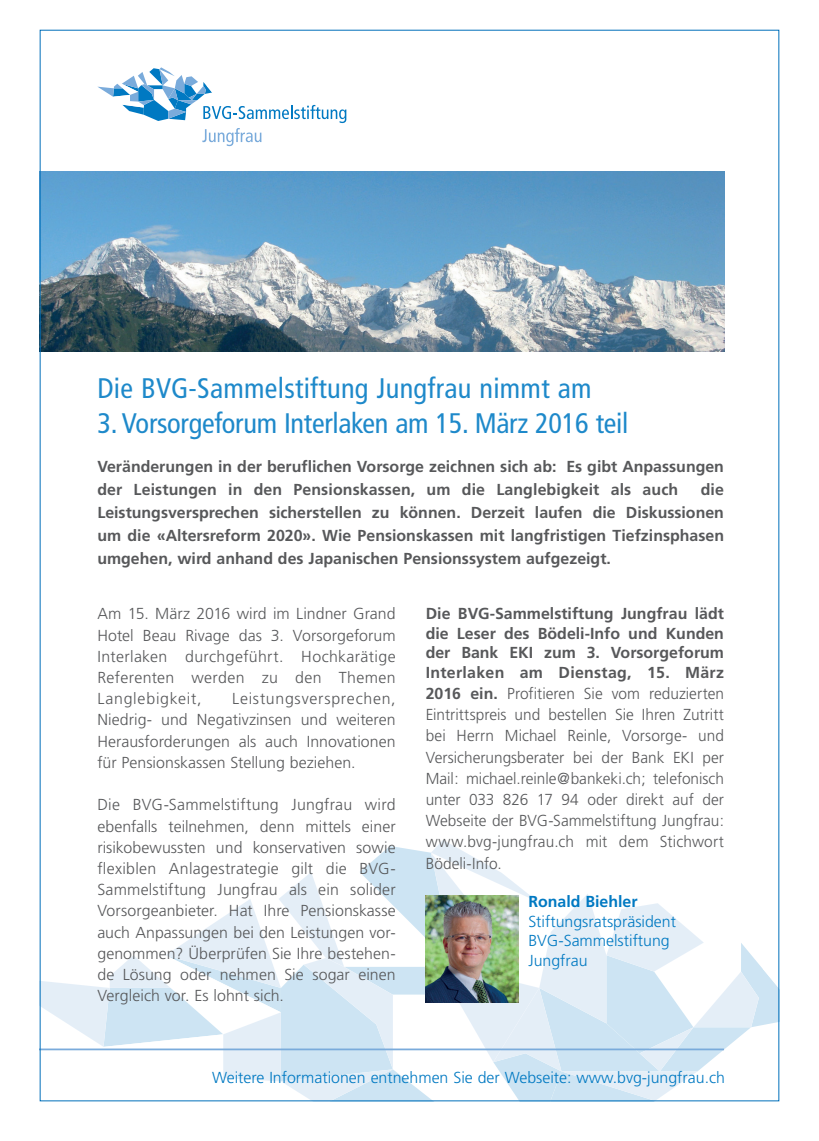
<style>
.page{position:relative;width:819px;height:1141px;background:#fff}
.page>*{position:absolute;margin:0;border:0;box-sizing:border-box;transform-origin:0 0}
.t1{font:condensed 28.35px "Frutiger";letter-spacing:-.01em;color:#1e89ca}
.t2{font:condensed 28.35px "Frutiger";letter-spacing:.01em;color:#1e89ca}
.t3{font:300 15.92px/21.2px "Frutiger";letter-spacing:.005em;color:#57585a;text-align:justify}
.t4{font:700 15.92px/22.9px "Frutiger";color:#57585a;text-align:justify}
.t5{font:300 15.92px/19.4px "Frutiger";color:#0079c2}
.s1{font-weight:700}
</style>
<div class="page">
<svg style="left:42px;top:840px;width:735px;height:259px"></svg>
<svg style="left:97px;top:67px;width:249px;height:79px"></svg>
<hr style="left:40px;top:1048px;width:684px;height:2px;background:#7aabdb">
<img style="left:42px;top:171px;width:682px;height:181px">
<img style="left:425px;top:895px;width:93px;height:108px">
<p class="t2" style="left:97px;top:372px;width:495px">Die BVG-Sammelstiftung Jungfrau nimmt am</p>
<p class="t1" style="left:97px;top:407px;width:532px">3. Vorsorgeforum Interlaken am 15. März 2016 teil</p>
<p class="t4" style="left:97px;top:455px;width:628px">Veränderungen in der beruflichen Vorsorge zeichnen sich ab: Es gibt Anpassungen der Leistungen in den Pensionskassen, um die Langlebigkeit als auch</p>
<p class="t4" style="left:97px;top:478px;width:628px;text-indent:603px">die Leistungsversprechen sicherstellen zu können. Derzeit laufen die Diskussionen um die «Altersreform 2020». Wie Pensionskassen mit langfristigen Tiefzinsphasen umgehen, wird anhand des Japanischen Pensionssystem aufgezeigt.</p>
<p class="t3" style="left:97px;top:603px;width:300px">Am 15. März 2016 wird im Lindner Grand Hotel Beau Rivage das 3. Vorsorgeforum Interlaken durchgeführt. Hochkarätige Referenten werden zu den Themen Langlebigkeit,</p>
<p class="t3" style="left:97px;top:688px;width:300px;text-indent:135px">Leistungsversprechen, Niedrig- und Negativzinsen und weiteren Herausforderungen als auch Innovationen für Pensionskassen Stellung beziehen.</p>
<p class="t3" style="left:97px;top:794px;width:300px">Die BVG-Sammelstiftung Jungfrau wird ebenfalls teilnehmen, denn mittels einer risikobewussten und konservativen sowie flexiblen Anlagestrategie gilt die BVG-Sammelstiftung Jungfrau als ein solider Vorsorgeanbieter. Hat Ihre Pensionskasse auch Anpassungen bei den Leistungen vor&shy;genommen? Überprüfen Sie Ihre bestehen&shy;de Lösung oder nehmen Sie sogar einen Vergleich vor. Es lohnt sich.</p>
<p class="t4" style="left:425px;top:604px;width:300px;line-height:19.4px">Die BVG-Sammelstiftung Jungfrau lädt die Leser des Bödeli-Info und Kunden der Bank EKI zum 3. Vorsorgeforum Interlaken am Dienstag, 15. März</p>
<p class="t3" style="left:425px;top:683px;width:300px"><span class="s1">2016 ein.</span> Profitieren Sie vom reduzierten Eintrittspreis und bestellen Sie Ihren Zutritt bei Herrn Michael Reinle, Vorsorge- und Versicherungsberater bei der Bank EKI per Mail: michael.reinle@bankeki.ch; telefonisch unter 033 826 17 94 oder direkt auf der Webseite der BVG-Sammelstiftung Jungfrau: www.bvg-jungfrau.ch mit dem Stichwort Bödeli-Info.</p>
<p class="t5" style="left:528px;top:892px;width:149px"><span class="s1">Ronald Biehler<br></span>Stiftungsratspräsident<br>BVG-Sammelstiftung<br>Jungfrau</p>
<p class="t5" style="left:212px;top:1068px;width:514px">Weitere Informationen entnehmen Sie der Webseite: www.bvg-jungfrau.ch</p>
</div>
